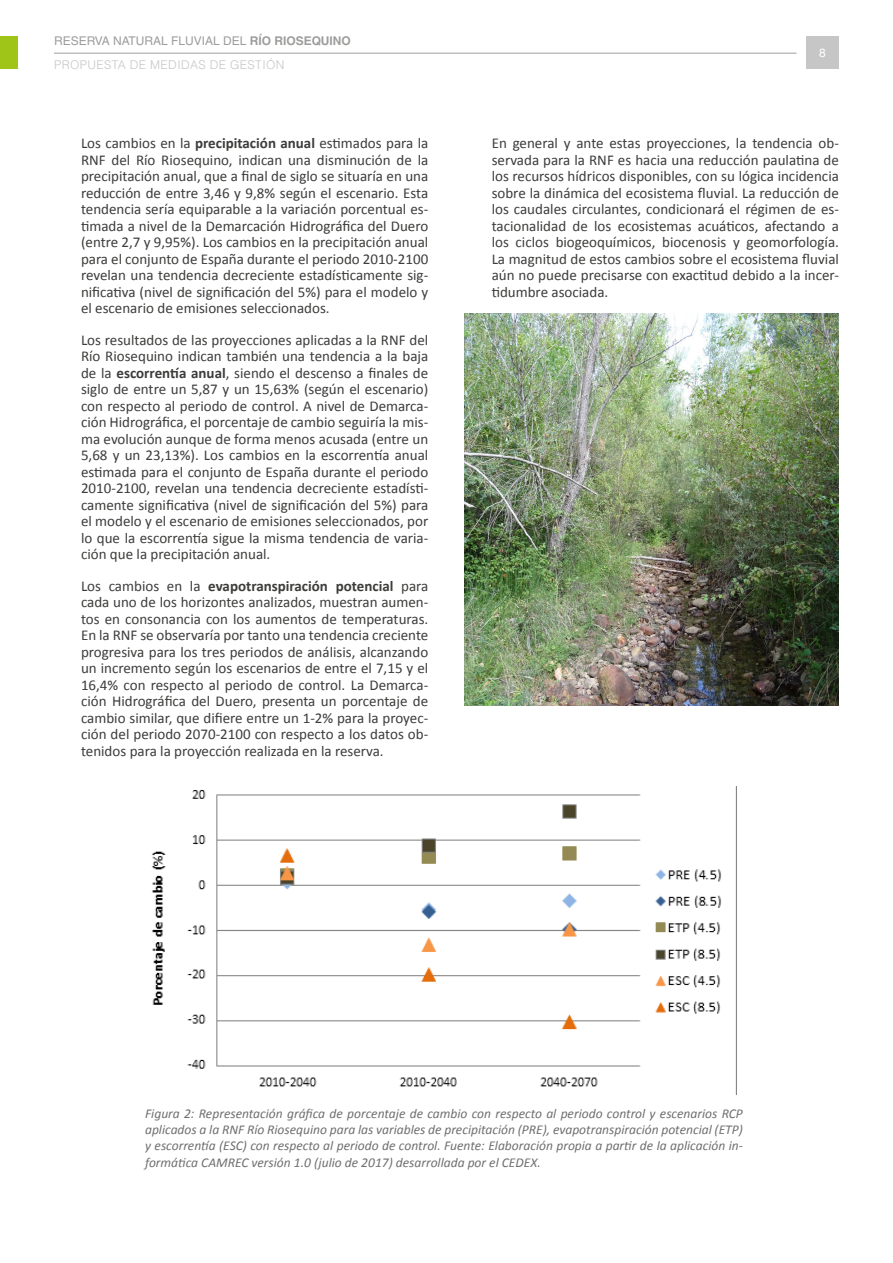
<style>
.page{position:relative;width:893px;height:1263px;background:#fff}
.page>*{position:absolute;margin:0;border:0;box-sizing:border-box;transform-origin:0 0}
.t1{font:15px/16.5px "Calibri";color:#3c3c3b;text-align:justify}
.t2{font:italic 13.5px/16.2px "Calibri";color:#706f6f;text-align:justify}
.t3{font:300 12px/24.5px "Helvetica LT Std";letter-spacing:.03em;color:#c6c6c6}
.t4{font:12px "Helvetica LT Std";color:#fff}
.s1{font-weight:400;color:#9d9d9c}
.s2{font-weight:700;color:#9d9d9c}
.s3{font-weight:700}
</style>
<div class="page">
<hr style="left:54px;top:53px;width:743px;height:1px;background:#9d9d9c">
<div style="left:0;top:36px;width:18px;height:33px;background:#a0c519"></div>
<div style="left:806px;top:36px;width:33px;height:33px;background:#c6c6c6"></div>
<img style="left:465px;top:314px;width:374px;height:392px">
<img style="left:151px;top:786px;width:585px;height:308px">
<p class="t3" style="left:54px;top:28px;width:298px"><span class="s1">RESERVA NATURAL FLUVIAL DEL</span> <span class="s2">RÍO RIOSEQUINO<br></span>PROPUESTA DE MEDIDAS DE GESTIÓN</p>
<p class="t1" style="left:81px;top:134px;width:349px">Los cambios en la <span class="s3">precipitación anual</span> estimados para la RNF del Río Riosequino, indican una disminución de la precipitación anual, que a final de siglo se situaría en una reducción de entre 3,46 y 9,8% según el escenario. Esta tendencia sería equiparable a la variación porcentual es&shy;timada a nivel de la Demarcación Hidrográfica del Duero (entre 2,7 y 9,95%). Los cambios en la precipitación anual para el conjunto de España durante el periodo 2010-2100 revelan una tendencia decreciente estadísticamente sig&shy;nificativa (nivel de significación del 5%) para el modelo y el escenario de emisiones seleccionados.</p>
<p class="t1" style="left:81px;top:331px;width:349px">Los resultados de las proyecciones aplicadas a la RNF del Río Riosequino indican también una tendencia a la baja de la <span class="s3">escorrentía anual</span>, siendo el descenso a finales de siglo de entre un 5,87 y un 15,63% (según el escenario) con respecto al periodo de control. A nivel de Demarca&shy;ción Hidrográfica, el porcentaje de cambio seguiría la mis&shy;ma evolución aunque de forma menos acusada (entre un 5,68 y un 23,13%). Los cambios en la escorrentía anual estimada para el conjunto de España durante el periodo 2010-2100, revelan una tendencia decreciente estadísti&shy;camente significativa (nivel de significación del 5%) para el modelo y el escenario de emisiones seleccionados, por lo que la escorrentía sigue la misma tendencia de varia&shy;ción que la precipitación anual.</p>
<p class="t1" style="left:81px;top:577px;width:349px">Los cambios en la <span class="s3">evapotranspiración potencial</span> para cada uno de los horizontes analizados, muestran aumen&shy;tos en consonancia con los aumentos de temperaturas.<br>En la RNF se observaría por tanto una tendencia creciente progresiva para los tres periodos de análisis, alcanzando un incremento según los escenarios de entre el 7,15 y el 16,4% con respecto al periodo de control. La Demarca&shy;ción Hidrográfica del Duero, presenta un porcentaje de cambio similar, que difiere entre un 1-2% para la proyec&shy;ción del periodo 2070-2100 con respecto a los datos ob&shy;tenidos para la proyección realizada en la reserva.</p>
<p class="t4" style="left:819px;top:46px;width:8px">8</p>
<p class="t1" style="left:492px;top:134px;width:349px">En general y ante estas proyecciones, la tendencia ob&shy;servada para la RNF es hacia una reducción paulatina de los recursos hídricos disponibles, con su lógica incidencia sobre la dinámica del ecosistema fluvial. La reducción de los caudales circulantes, condicionará el régimen de es&shy;tacionalidad de los ecosistemas acuáticos, afectando a los ciclos biogeoquímicos, biocenosis y geomorfología.<br>La magnitud de estos cambios sobre el ecosistema fluvial aún no puede precisarse con exactitud debido a la incer&shy;tidumbre asociada.</p>
<p class="t2" style="left:145px;top:1105px;width:599px">Figura 2: Representación gráfica de porcentaje de cambio con respecto al periodo control y escenarios RCP aplicados a la RNF Río Riosequino para las variables de precipitación (PRE), evapotranspiración potencial (ETP) y escorrentía (ESC) con respecto al periodo de control. Fuente: Elaboración propia a partir de la aplicación in&shy;formática CAMREC versión 1.0 (julio de 2017) desarrollada por el CEDEX.</p>
</div>
